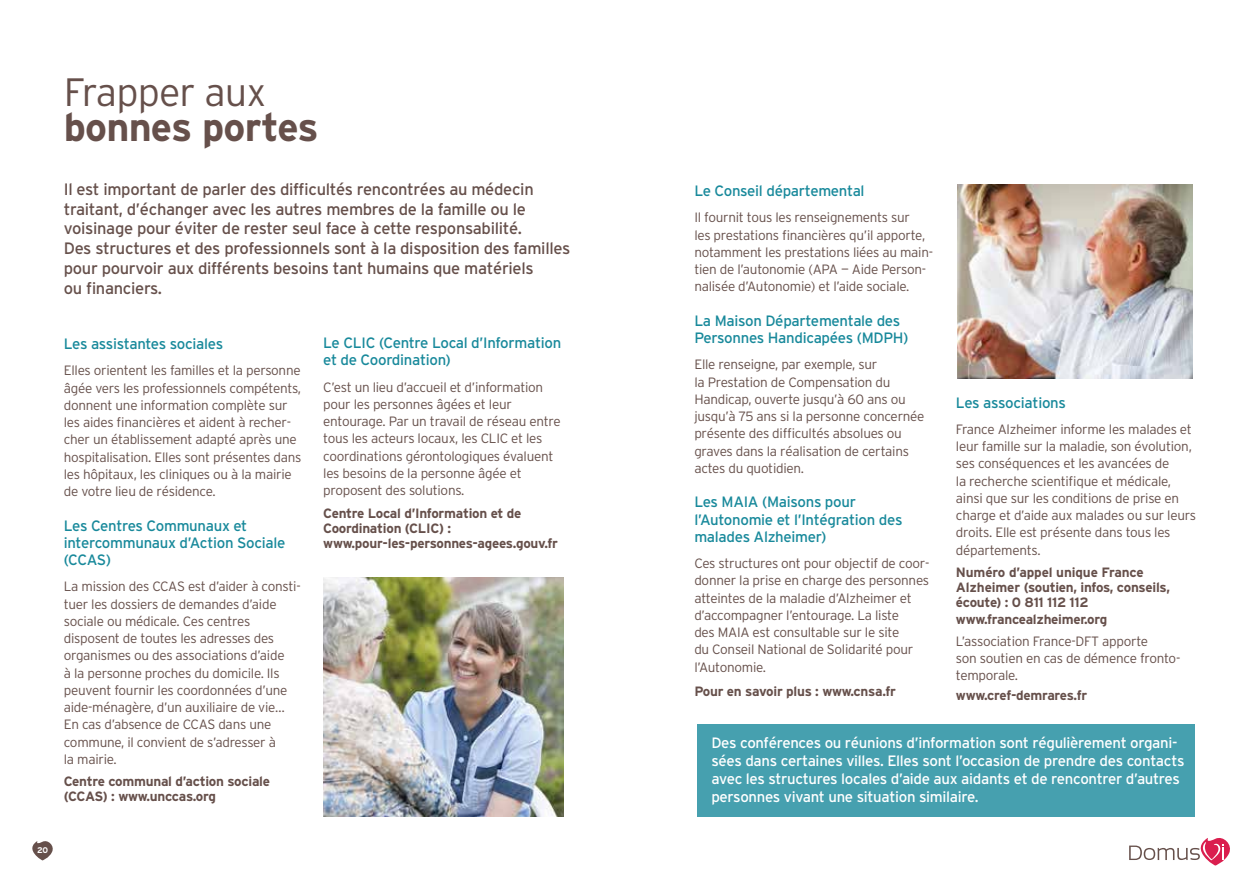
<style>
.page{position:relative;width:1259px;height:893px;background:#fff}
.page>*{position:absolute;margin:0;border:0;box-sizing:border-box;transform-origin:0 0}
.t1{font:700 39.6px "Interstate";letter-spacing:-.02em;color:#66504b}
.t2{font:300 39.6px "Interstate";letter-spacing:-.02em;color:#66504b}
.t3{font:16.5px/19.8px "Interstate";letter-spacing:-.02em;color:#66504b}
.t4{font:15px/17.2px "Interstate";letter-spacing:-.02em;color:#18899b}
.t5{font:15px/18px "Interstate";letter-spacing:-.02em;color:#fff}
.t6{font:300 13.5px/17.2px "Interstate";letter-spacing:-.02em;color:#66504b}
.t7{font:700 13.5px/15px "Interstate";letter-spacing:-.02em;color:#66504b}
.t8{font:700 8.25px "Interstate";color:#fff}
</style>
<div class="page">
<svg style="left:32px;top:841px;width:21px;height:19px"></svg>
<svg style="left:1129px;top:838px;width:101px;height:27px"></svg>
<img style="left:323px;top:577px;width:240px;height:239px">
<div style="left:697px;top:724px;width:498px;height:92px;background:#46a0af"></div>
<img style="left:957px;top:185px;width:235px;height:193px">
<h1 class="t2" style="left:64px;top:69px;width:204px">Frapper aux</h1>
<h1 class="t1" style="left:64px;top:105px;width:256px">bonnes portes</h1>
<p class="t3" style="left:64px;top:179px;width:508px">Il est important de parler des difficultés rencontrées au médecin traitant, d’échanger avec les autres membres de la famille ou le voisinage pour éviter de rester seul face à cette responsabilité.<br>Des structures et des professionnels sont à la disposition des familles pour pourvoir aux différents besoins tant humains que matériels<br>ou financiers.</p>
<p class="t4" style="left:64px;top:335px;width:161px">Les assistantes sociales</p>
<p class="t6" style="left:64px;top:362px;width:239px">Elles orientent les familles et la personne âgée vers les professionnels compétents, donnent une information complète sur les aides financières et aident à recher&shy;cher un établissement adapté après une hospitalisation. Elles sont présentes dans les hôpitaux, les cliniques ou à la mairie de votre lieu de résidence.</p>
<p class="t4" style="left:64px;top:517px;width:223px">Les Centres Communaux et intercommunaux d’Action Sociale (CCAS)</p>
<p class="t6" style="left:64px;top:578px;width:238px">La mission des CCAS est d’aider à consti&shy;tuer les dossiers de demandes d’aide sociale ou médicale. Ces centres disposent de toutes les adresses des organismes ou des associations d’aide<br>à la personne proches du domicile. Ils peuvent fournir les coordonnées d’une aide-ménagère, d’un auxiliaire de vie… En cas d’absence de CCAS dans une commune, il convient de s’adresser à<br>la mairie.</p>
<p class="t7" style="left:64px;top:774px;width:208px">Centre communal d’action sociale (CCAS) : www.unccas.org</p>
<p class="t8" style="left:37px;top:845px;width:13px">20</p>
<p class="t4" style="left:323px;top:334px;width:239px">Le CLIC (Centre Local d’Information et de Coordination)</p>
<p class="t6" style="left:323px;top:378px;width:239px">C’est un lieu d’accueil et d’information pour les personnes âgées et leur entourage. Par un travail de réseau entre tous les acteurs locaux, les CLIC et les coordinations gérontologiques évaluent les besoins de la personne âgée et proposent des solutions.</p>
<p class="t7" style="left:323px;top:505px;width:236px">Centre Local d’Information et de<br>Coordination (CLIC) : www.pour-les-personnes-agees.gouv.fr</p>
<p class="t4" style="left:694px;top:182px;width:172px">Le Conseil départemental</p>
<p class="t6" style="left:694px;top:209px;width:240px">Il fournit tous les renseignements sur<br>les prestations financières qu’il apporte, notamment les prestations liées au main&shy;tien de l’autonomie (APA — Aide Person&shy;nalisée d’Autonomie) et l’aide sociale.</p>
<p class="t4" style="left:694px;top:312px;width:216px">La Maison Départementale des<br>Personnes Handicapées (MDPH)</p>
<p class="t6" style="left:694px;top:356px;width:232px">Elle renseigne, par exemple, sur<br>la Prestation de Compensation du Handicap, ouverte jusqu’à 60 ans ou jusqu’à 75 ans si la personne concernée présente des difficultés absolues ou graves dans la réalisation de certains actes du quotidien.</p>
<p class="t4" style="left:694px;top:493px;width:210px">Les MAIA (Maisons pour l’Autonomie et l’Intégration des malades Alzheimer)</p>
<p class="t6" style="left:694px;top:555px;width:237px">Ces structures ont pour objectif de coor&shy;donner la prise en charge des personnes atteintes de la maladie d’Alzheimer et d’accompagner l’entourage. La liste<br>des MAIA est consultable sur le site<br>du Conseil National de Solidarité pour l’Autonomie.</p>
<p class="t7" style="left:694px;top:684px;width:203px">Pour en savoir plus : www.cnsa.fr</p>
<p class="t5" style="left:711px;top:733px;width:475px">Des conférences ou réunions d’information sont régulièrement organi&shy;sées dans certaines villes. Elles sont l’occasion de prendre des contacts avec les structures locales d’aide aux aidants et de rencontrer d’autres personnes vivant une situation similaire.</p>
<p class="t4" style="left:956px;top:394px;width:112px">Les associations</p>
<p class="t6" style="left:956px;top:420px;width:241px">France Alzheimer informe les malades et leur famille sur la maladie, son évolution, ses conséquences et les avancées de<br>la recherche scientifique et médicale, ainsi que sur les conditions de prise en charge et d’aide aux malades ou sur leurs droits. Elle est présente dans tous les départements.</p>
<p class="t7" style="left:956px;top:565px;width:216px">N uméro d’appel unique France<br>Alzheimer (soutien, infos, conseils, écoute) : 0 811 112 112</p>
<p class="t7" style="left:956px;top:612px;width:153px">www.francealzheimer.org</p>
<p class="t6" style="left:956px;top:632px;width:226px">L’association France-DFT apporte<br>son soutien en cas de démence fronto&shy;temporale.</p>
<p class="t7" style="left:956px;top:687px;width:133px">www.cref-demrares.fr</p>
</div>
